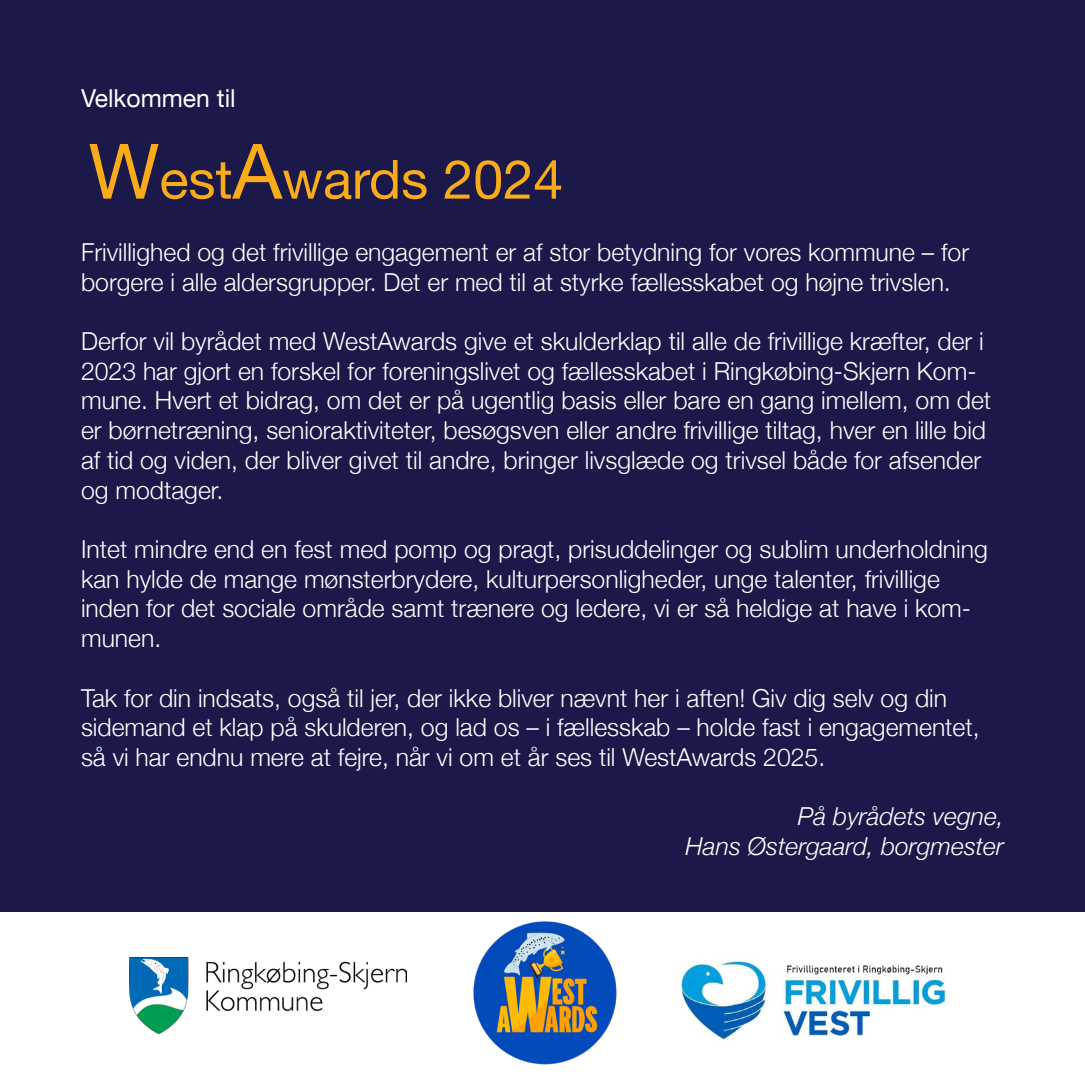
<style>
.page{position:relative;width:1085px;height:1085px;background:#fff}
.page>*{position:absolute;margin:0;border:0;box-sizing:border-box;transform-origin:0 0}
.t1{font:54px "Helvetica Neue";color:#faab1a}
.t2{font:300 24.75px/29.7px "Helvetica Neue";color:#fff}
.t3{font:italic 300 24.75px "Helvetica Neue";color:#fff}
.t4{font:24.75px "Helvetica Neue";color:#fff}
.s1{font-size:76.5px}
</style>
<div class="page">
<div style="left:0;top:0;width:1084px;height:1084px;background:#1a194a"></div>
<div style="left:0;top:912px;width:1084px;height:172px;background:#fff"></div>
<img style="left:129px;top:957px;width:278px;height:76px">
<img style="left:681px;top:961px;width:265px;height:78px">
<img style="left:473px;top:921px;width:144px;height:144px">
<p class="t4" style="left:81px;top:80px;width:156px">Velkommen til</p>
<p class="t1" style="left:89px;top:140px;width:476px"><span class="s1">W</span>est<span class="s1">A</span>wards 2024</p>
<p class="t2" style="left:81px;top:235px;width:889px">Frivillighed og det frivillige engagement er af stor betydning for vores kommune – for borgere i alle aldersgrupper. Det er med til at styrke fællesskabet og højne trivslen.</p>
<p class="t2" style="left:81px;top:324px;width:911px">Derfor vil byrådet med WestAwards give et skulderklap til alle de frivillige kræfter, der i 2023 har gjort en forskel for foreningslivet og fællesskabet i Ringkøbing-Skjern Kom&shy;mune. Hvert et bidrag, om det er på ugentlig basis eller bare en gang imellem, om det er børnetræning, senioraktiviteter, besøgsven eller andre frivillige tiltag, hver en lille bid af tid og viden, der bliver givet til andre, bringer livsglæde og trivsel både for afsender og modtager.</p>
<p class="t2" style="left:81px;top:532px;width:908px">Intet mindre end en fest med pomp og pragt, prisuddelinger og sublim underholdning kan hylde de mange mønsterbrydere, kulturpersonligheder, unge talenter, frivillige inden for det sociale område samt trænere og ledere, vi er så heldige at have i kom&shy;munen.</p>
<p class="t2" style="left:81px;top:681px;width:900px">Tak for din indsats, også til jer, der ikke bliver nævnt her i aften! Giv dig selv og din sidemand et klap på skulderen, og lad os – i fællesskab – holde fast i engagementet, så vi har endnu mere at fejre, når vi om et år ses til WestAwards 2025.</p>
<p class="t3" style="left:797px;top:796px;width:207px">På byrådets vegne,</p>
<p class="t3" style="left:685px;top:826px;width:320px">Hans Østergaard, borgmester</p>
</div>
